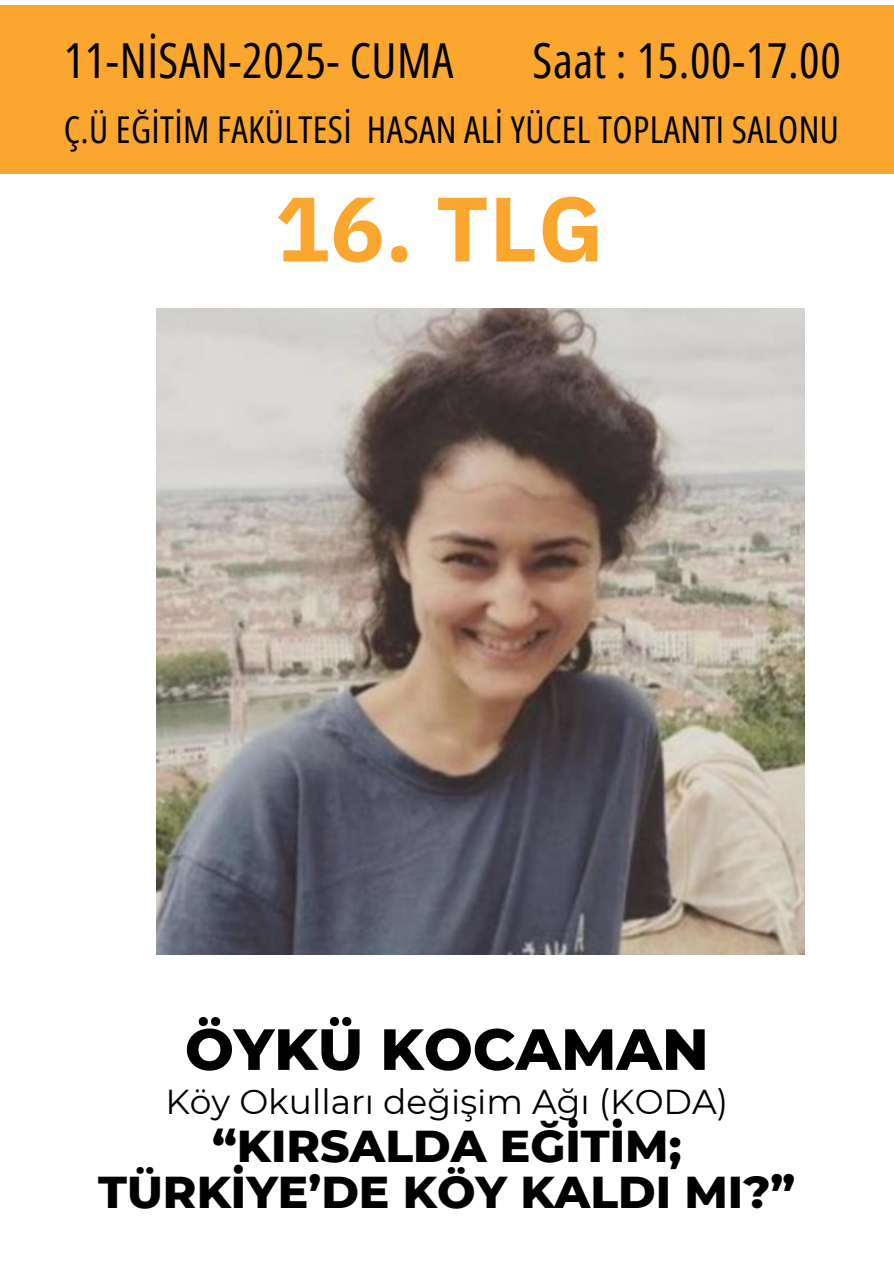
<style>
.page{position:relative;width:894px;height:1264px;background:#fff}
.page>*{position:absolute;margin:0;border:0;box-sizing:border-box;transform-origin:0 0}
.t1{font:700 91.2px "IBM Plex Sans";color:#faa62f}
.t2{font:800 57.9px "Montserrat";color:#000}
.t3{font:48.3px "Open Sans Condensed";letter-spacing:.01em;color:#000}
.t4{font:800 45.45px/46.2px "Montserrat";color:#000;text-align:center}
.t5{font:36.9px "Open Sans Condensed";letter-spacing:.01em;color:#000}
.t6{font:34.5px "Montserrat";color:#000}
</style>
<div class="page">
<div style="left:0;top:5px;width:893px;height:169px;background:#faa62f"></div>
<img style="left:156px;top:308px;width:648px;height:646px">
<h2 class="t3" style="left:64px;top:27px;width:391px">11-NİSAN-2025- CUMA</h2>
<h3 class="t3" style="left:532px;top:27px;width:310px">Saat : 15.00-17.00</h3>
<p class="t5" style="left:64px;top:103px;width:776px">Ç.Ü EĞİTİM FAKÜLTESİ HASAN ALİ YÜCEL TOPLANTI SALONU</p>
<h1 class="t1" style="left:275px;top:168px;width:330px">16. TLG</h1>
<p class="t2" style="left:185px;top:1013px;width:525px">ÖYKÜ KOCAMAN</p>
<p class="t6" style="left:165px;top:1080px;width:564px">Köy Okulları değişi m Ağı (KODA)</p>
<p class="t4" style="left:98px;top:1122px;width:698px">“KIRSALDA EĞİTİM;<br>TÜRKİYE’DE KÖY KALDI MI?”</p>
</div>
